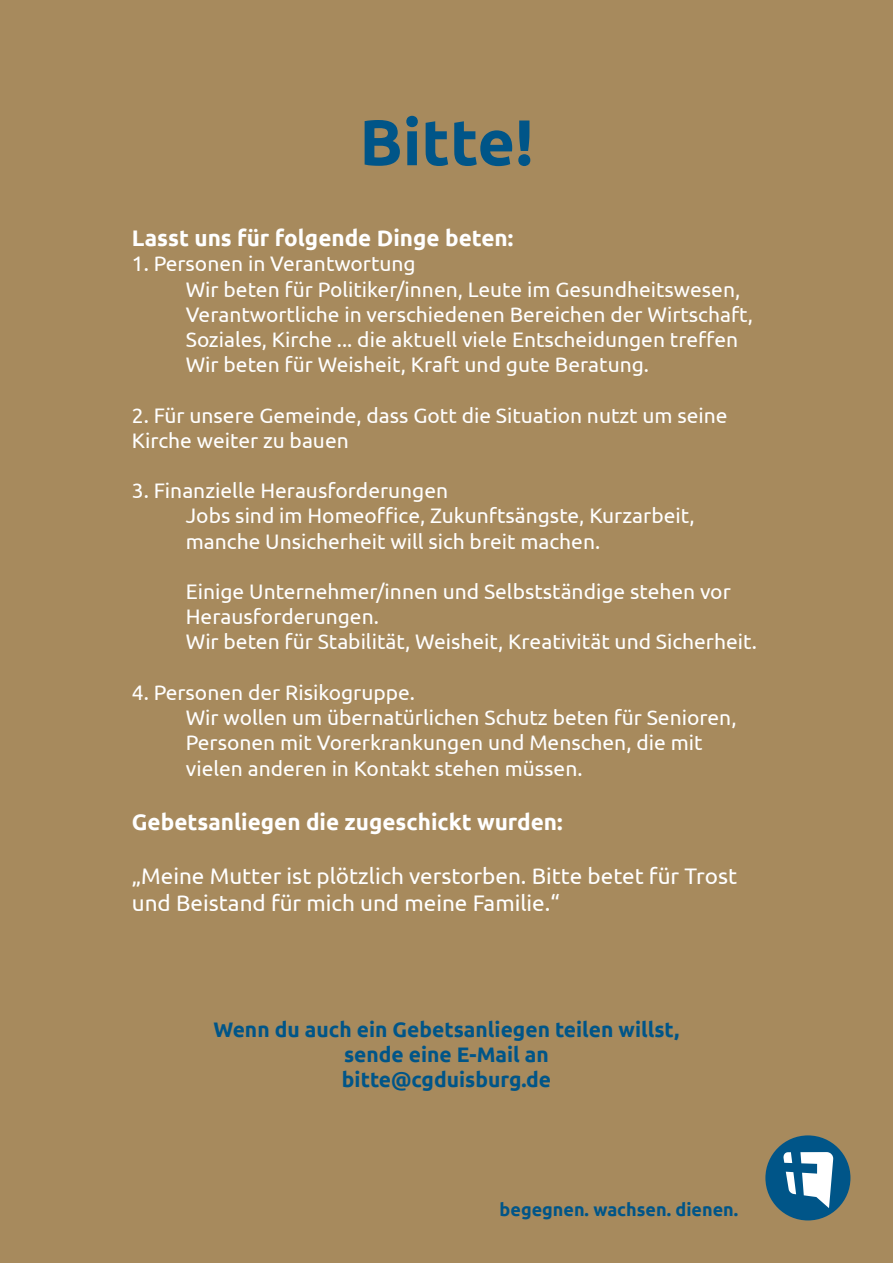
<style>
.page{position:relative;width:893px;height:1263px;background:#a78a5d}
.page>*{position:absolute;margin:0;border:0;box-sizing:border-box;transform-origin:0 0}
.t1{font:700 64.5px "Ubuntu";color:#058}
.t2{font:22.5px/27px "Ubuntu";color:#fff}
.t3{font:700 22.5px "Ubuntu";color:#fff}
.t4{font:21px/25.2px "Ubuntu";color:#fff}
.t5{font:700 21px/25.2px "Ubuntu";color:#058;text-align:center}
.t6{font:700 18px "Ubuntu";color:#058}
</style>
<div class="page">
<div style="left:765px;top:1135px;width:85px;height:85px;background:#058;border-radius:50%"></div>
<svg style="left:783px;top:1152px;width:50px;height:56px"></svg>
<h1 class="t1" style="left:359px;top:103px;width:176px">Bitte!</h1>
<p class="t3" style="left:132px;top:225px;width:383px">Lasst uns für folgende Dinge beten:</p>
<p class="t4" style="left:186px;top:251px;width:569px;text-indent:-54px">1. Personen in Verantwortung<br>Wir beten für Politiker/innen, Leute im Gesundheitswesen, Verantwortliche in verschiedenen Bereichen der Wirtschaft, Soziales, Kirche ... die aktuell viele Entscheidungen treffen Wir beten für Weisheit, Kraft und gute Beratung.</p>
<p class="t4" style="left:132px;top:402px;width:597px">2. Für unsere Gemeinde, dass Gott die Situation nutzt um seine<br>Kirche weiter zu bauen</p>
<p class="t4" style="left:186px;top:477px;width:510px;text-indent:-54px">3. Finanzielle Herausforderungen<br>Jobs sind im Homeoffice, Zukunftsängste, Kurzarbeit, manche Unsicherheit will sich breit machen.</p>
<p class="t4" style="left:186px;top:578px;width:573px">Einige Unternehmer/innen und Selbstständige stehen vor<br>Herausforderungen.<br>Wir beten für Stabilität, Weisheit, Kreativität und Sicherheit.</p>
<p class="t4" style="left:186px;top:679px;width:552px;text-indent:-54px">4. Personen der Risikogruppe.<br>Wir wollen um übernatürlichen Schutz beten für Senioren, Personen mit Vorerkrankungen und Menschen, die mit vielen anderen in Kontakt stehen müssen.</p>
<p class="t3" style="left:132px;top:808px;width:432px">Gebetsanliegen die zugeschickt wurden:</p>
<p class="t2" style="left:132px;top:861px;width:607px">„Meine Mutter ist plötzlich verstorben. Bitte betet für Trost und Beistand für mich und meine Familie.“</p>
<p class="t5" style="left:213px;top:1016px;width:467px">Wenn du auch ein Gebetsanliegen teilen willst, sende eine E-Mail an<br>bitte@cgduisburg.de</p>
<p class="t6" style="left:500px;top:1198px;width:240px">begegnen. wachsen. dienen.</p>
</div>
